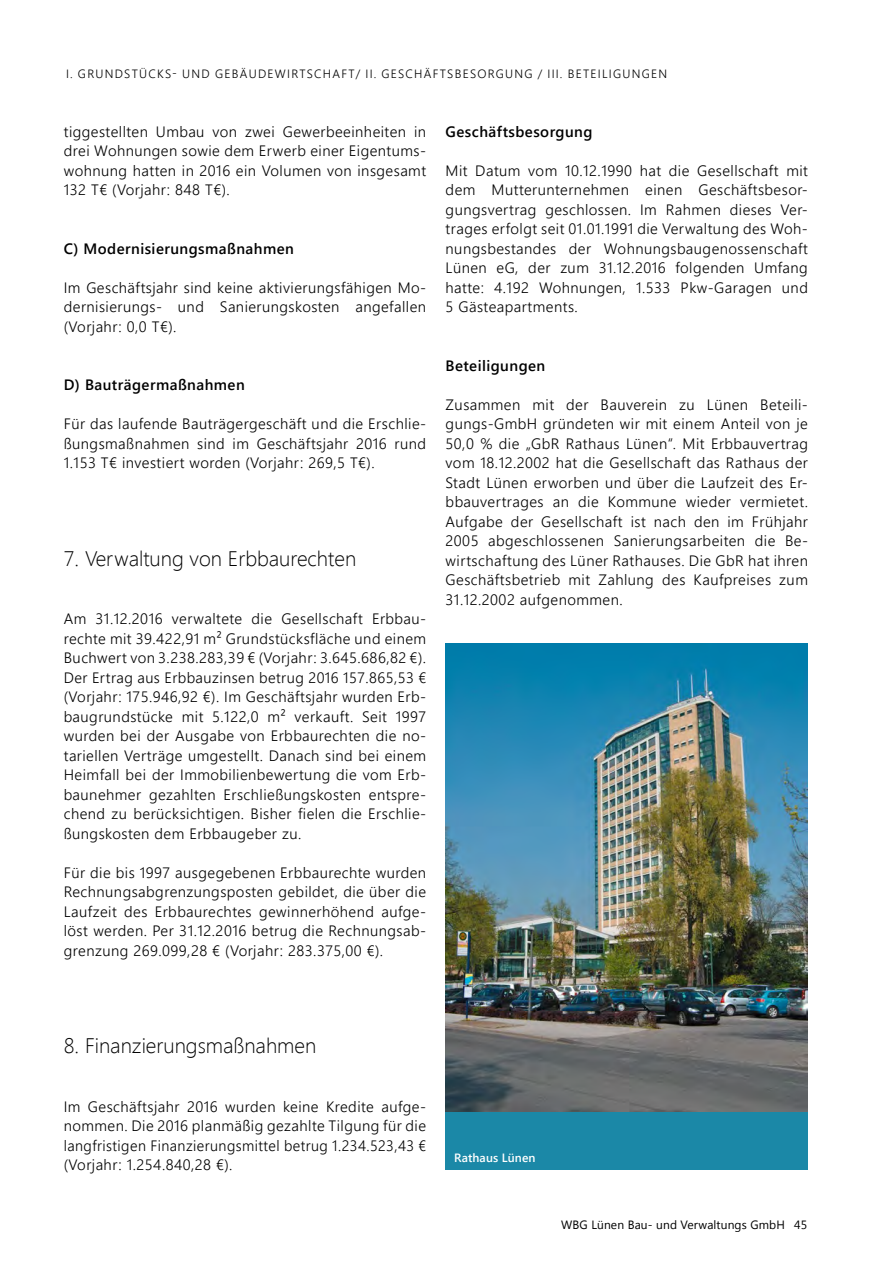
<style>
.page{position:relative;width:893px;height:1263px;background:#fff}
.page>*{position:absolute;margin:0;border:0;box-sizing:border-box;transform-origin:0 0}
.t1{font:300 21px "Segoe UI";color:#000}
.t2{font:300 15px/19.5px "Segoe UI";letter-spacing:.03em;color:#000;text-align:justify}
.t3{font:600 15px "Segoe UI";letter-spacing:.03em;color:#000}
.t4{font:300 12px "Segoe UI";letter-spacing:.105em;color:#000}
.t5{font:12px "Segoe UI";letter-spacing:.01em;color:#000}
.t6{font:600 12px "Segoe UI";letter-spacing:.01em;color:#fff}
</style>
<div class="page">
<div style="left:446px;top:1112px;width:362px;height:58px;background:#1b88a7"></div>
<img style="left:446px;top:644px;width:362px;height:468px">
<p class="t4" style="left:66px;top:64px;width:603px">I. GRUNDSTÜCKS- UND GEBÄUDEWIRTSCHAFT/ II. GESCHÄFTSBESORGUNG / III. BETEILIGUNGEN</p>
<p class="t2" style="left:64px;top:121px;width:364px">tiggestellten Umbau von zwei Gewerbeeinheiten in drei Wohnungen sowie dem Erwerb einer Eigentums&shy;wohnung hatten in 2016 ein Volumen von insgesamt 132 T€ (Vorjahr: 848 T€).</p>
<p class="t3" style="left:64px;top:236px;width:232px">C) Modernisierungsmaßnahmen</p>
<p class="t2" style="left:64px;top:277px;width:364px">Im Geschäftsjahr sind keine aktivierungsfähigen Mo&shy;dernisierungs- und Sanierungskosten angefallen (Vorjahr: 0,0 T€).</p>
<p class="t3" style="left:64px;top:373px;width:182px">D) Bauträgermaßnahmen</p>
<p class="t2" style="left:64px;top:413px;width:364px">Für das laufende Bauträgergeschäft und die Erschlie&shy;ßungsmaßnahmen sind im Geschäftsjahr 2016 rund 1.153 T€ investiert worden (Vorjahr: 269,5 T€).</p>
<h1 class="t1" style="left:64px;top:544px;width:294px">7. Verwaltung von Erbbaurechten</h1>
<p class="t2" style="left:64px;top:608px;width:364px">Am 31.12.2016 verwaltete die Gesellschaft Erbbau&shy;rechte mit 39.422,91 m² Grundstücksfläche und einem Buchwert von 3.238.283,39 € (Vorjahr: 3.645.686,82 €).<br>Der Ertrag aus Erbbauzinsen betrug 2016 157.865,53 € (Vorjahr: 175.946,92 €). Im Geschäftsjahr wurden Erb&shy;baugrundstücke mit 5.122,0 m² verkauft. Seit 1997 wurden bei der Ausgabe von Erbbaurechten die no&shy;tariellen Verträge umgestellt. Danach sind bei einem Heimfall bei der Immobilienbewertung die vom Erb&shy;baunehmer gezahlten Erschließungskosten entspre&shy;chend zu berücksichtigen. Bisher fielen die Erschlie&shy;ßungskosten dem Erbbaugeber zu.</p>
<p class="t2" style="left:64px;top:862px;width:364px">Für die bis 1997 ausgegebenen Erbbaurechte wurden Rechnungsabgrenzungsposten gebildet, die über die Laufzeit des Erbbaurechtes gewinnerhöhend aufge&shy;löst werden. Per 31.12.2016 betrug die Rechnungsab&shy;grenzung 269.099,28 € (Vorjahr: 283.375,00 €).</p>
<p class="t3" style="left:446px;top:119px;width:148px">Geschäftsbesorgung</p>
<p class="t2" style="left:446px;top:160px;width:364px">Mit Datum vom 10.12.1990 hat die Gesellschaft mit dem Mutterunternehmen einen Geschäftsbesor&shy;gungsvertrag geschlossen. Im Rahmen dieses Ver&shy;trages erfolgt seit 01.01.1991 die Verwaltung des Woh&shy;nungsbestandes der Wohnungsbaugenossenschaft Lünen eG, der zum 31.12.2016 folgenden Umfang hatte: 4.192 Wohnungen, 1.533 Pkw-Garagen und 5 Gästeapartments.</p>
<p class="t3" style="left:446px;top:353px;width:101px">Beteiligungen</p>
<p class="t2" style="left:446px;top:394px;width:364px">Zusammen mit der Bauverein zu Lünen Beteili&shy;gungs-GmbH gründeten wir mit einem Anteil von je 50,0 % die „GbR Rathaus Lünen“. Mit Erbbauvertrag vom 18.12.2002 hat die Gesellschaft das Rathaus der Stadt Lünen erworben und über die Laufzeit des Er&shy;bbauvertrages an die Kommune wieder vermietet.<br>Aufgabe der Gesellschaft ist nach den im Frühjahr 2005 abgeschlossenen Sanierungsarbeiten die Be&shy;wirtschaftung des Lüner Rathauses. Die GbR hat ihren Geschäftsbetrieb mit Zahlung des Kaufpreises zum 31.12.2002 aufgenommen.</p>
<h1 class="t1" style="left:64px;top:1031px;width:254px">8. Finanzierungsmaßnahmen</h1>
<p class="t2" style="left:64px;top:1096px;width:364px">Im Geschäftsjahr 2016 wurden keine Kredite aufge&shy;nommen. Die 2016 planmäßig gezahlte Tilgung für die langfristigen Finanzierungsmittel betrug 1.234.523,43 € (Vorjahr: 1.254.840,28 €).</p>
<p class="t6" style="left:454px;top:1148px;width:83px">Rathaus Lünen</p>
<p class="t5" style="left:561px;top:1216px;width:248px">WBG Lünen Bau- und Verwaltungs GmbH 45</p>
</div>
